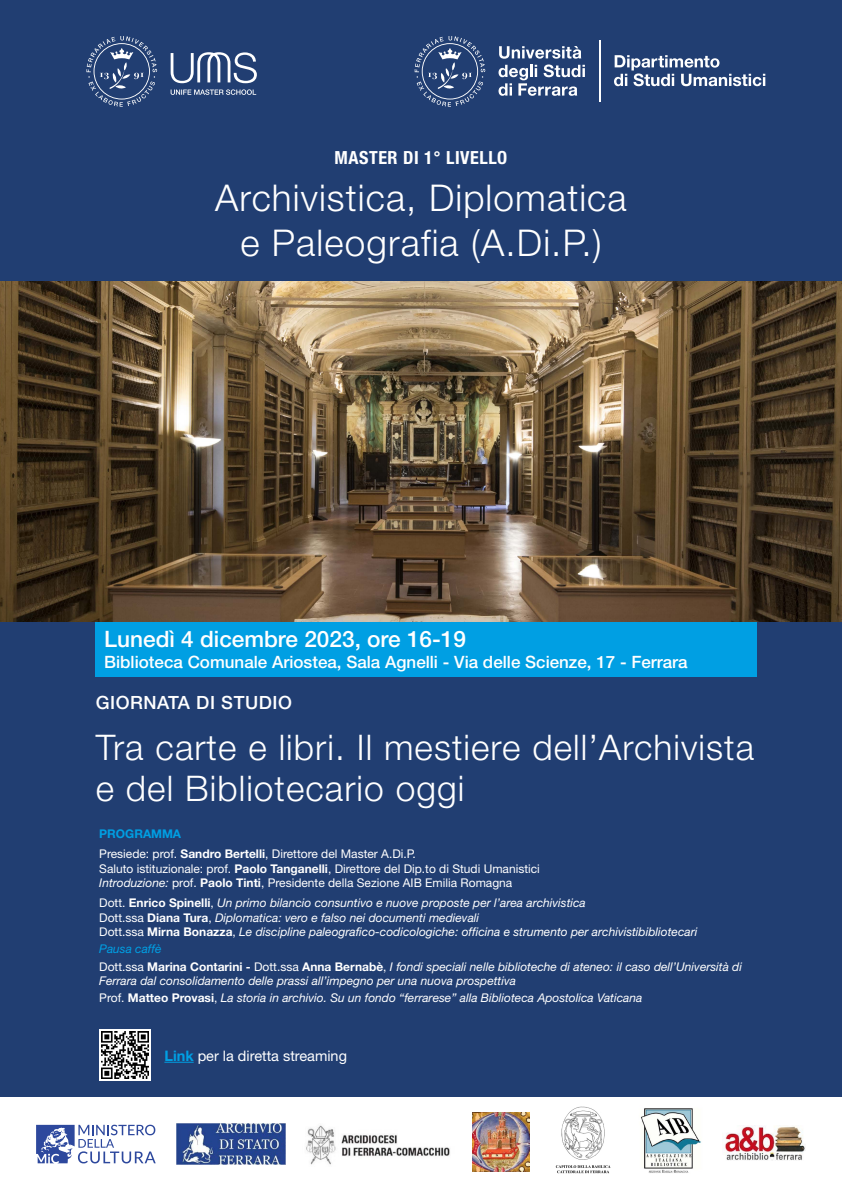
<style>
.page{position:relative;width:842px;height:1191px;background:#fff}
.page>*{position:absolute;margin:0;border:0;box-sizing:border-box;transform-origin:0 0}
.t1{font:300 36.9px/45.4px "Helvetica Neue";letter-spacing:.03em;color:#fff;text-align:center}
.t2{font:300 35.3px/40.5px "Helvetica Neue";letter-spacing:.03em;color:#fff}
.t3{font:500 22.6px "Helvetica Neue";color:#fff}
.t4{font:500 18.3px "Helvetica Neue";letter-spacing:.03em;color:#fff}
.t5{font:700 condensed 18.1px "Helvetica Neue";letter-spacing:.03em;color:#fff}
.t6{font:500 17px "Helvetica Neue";color:#fff}
.t7{font:14.5px "Helvetica Neue";color:#fff}
.t8{font:italic 12px/14.4px "Helvetica Neue";color:#fff}
.t9{font:12px/20.1px "Helvetica Neue";color:#fff}
.s1{font-weight:700;color:#009fe3}
.s2{font-weight:700}
.s3{font-style:italic}
.s4{font-style:normal}
.s5{font-weight:700;font-style:normal}
.s6{color:#009fe3}
</style>
<div class="page">
<div style="left:0;top:0;width:842px;height:1096px;background:#213e72"></div>
<img style="left:0;top:281px;width:842px;height:340px">
<svg style="left:86px;top:36px;width:171px;height:71px"></svg>
<svg style="left:498px;top:46px;width:87px;height:50px"></svg>
<hr style="left:599px;top:40px;width:1px;height:62px;background:#fff">
<svg style="left:415px;top:36px;width:70px;height:71px"></svg>
<svg style="left:614px;top:55px;width:151px;height:31px"></svg>
<div style="left:96px;top:621px;width:661px;height:55px;background:#009fe3"></div>
<img style="left:724px;top:1125px;width:82px;height:35px">
<img style="left:177px;top:1123px;width:108px;height:41px">
<img style="left:306px;top:1125px;width:144px;height:40px">
<img style="left:555px;top:1106px;width:56px;height:68px">
<img style="left:641px;top:1108px;width:60px;height:65px">
<svg style="left:36px;top:1124px;width:120px;height:39px"></svg>
<hr style="left:164px;top:1061px;width:30px;height:1px;background:#009fe3">
<div style="left:99px;top:1029px;width:52px;height:51px;background:#fff"></div>
<img style="left:101px;top:1031px;width:48px;height:48px">
<img style="left:472px;top:1112px;width:58px;height:59px">
<h3 class="t5" style="left:335px;top:147px;width:174px">MASTER DI 1° LIVELLO</h3>
<h1 class="t1" style="left:215px;top:174px;width:413px">Archivistica, Diplomatica e Paleografia (A.Di.P.)</h1>
<h3 class="t3" style="left:104px;top:626px;width:363px">Lunedì 4 dicembre 2023, ore 16-19</h3>
<h3 class="t6" style="left:104px;top:652px;width:585px">Biblioteca Comunale Ariostea, Sala Agnelli - Via delle Scienze, 17 - Ferrara</h3>
<h3 class="t4" style="left:96px;top:691px;width:198px">GIORNATA DI STUDIO</h3>
<h2 class="t2" style="left:96px;top:726px;width:660px">Tra carte e libri. Il mestiere dell’Archivista e del Bibliotecario oggi</h2>
<p class="t9" style="left:99px;top:824px;width:318px"><span class="s1">PROGRAMMA<br></span>Presiede: prof. <span class="s2">Sandro Bertelli</span>, Direttore del Master A.Di.P.</p>
<p class="t9" style="left:99px;top:861px;width:442px;line-height:14.4px">Saluto istituzionale: prof. <span class="s2">Paolo Tanganelli</span>, Direttore del Dip.to di Studi Umanistici<br><span class="s3">Introduzione:</span> prof. <span class="s2">Paolo Tinti</span>, Presidente della Sezione AIB Emilia Romagna</p>
<p class="t8" style="left:99px;top:895px;width:600px"><span class="s4">Dott.</span> <span class="s5">Enrico Spinelli</span><span class="s4">,</span> Un primo bilancio consuntivo e nuove proposte per l’area archivistica<br><span class="s4">Dott.ssa</span> <span class="s5">Diana Tura</span><span class="s4">,</span> Diplomatica: vero e falso nei documenti medievali<br><span class="s4">Dott.ssa</span> <span class="s5">Mirna Bonazza</span><span class="s4">,</span> Le discipline paleografico-codicologiche: officina e strumento per archivistibibliotecari</p>
<p class="t8" style="left:99px;top:940px;width:644px;line-height:17.2px"><span class="s6">Pausa caffè<br></span><span class="s4">Dott.ssa</span> <span class="s5">Marina Contarini -</span> <span class="s4">Dott.ssa</span> <span class="s5">Anna Bernabè</span><span class="s4">,</span> I fondi speciali nelle biblioteche di ateneo: il caso dell’Università di</p>
<p class="t8" style="left:99px;top:972px;width:545px;line-height:17.2px">Ferrara dal consolidamento delle prassi all’impegno per una nuova prospettiva<br><span class="s4">Prof.</span> <span class="s5">Matteo Provasi</span><span class="s4">,</span> La storia in archivio. Su un fondo “ferrarese” alla Biblioteca Apostolica Vaticana</p>
<p class="t7" style="left:164px;top:1047px;width:184px"><span class="s1">Link</span> per la diretta streaming</p>
</div>
